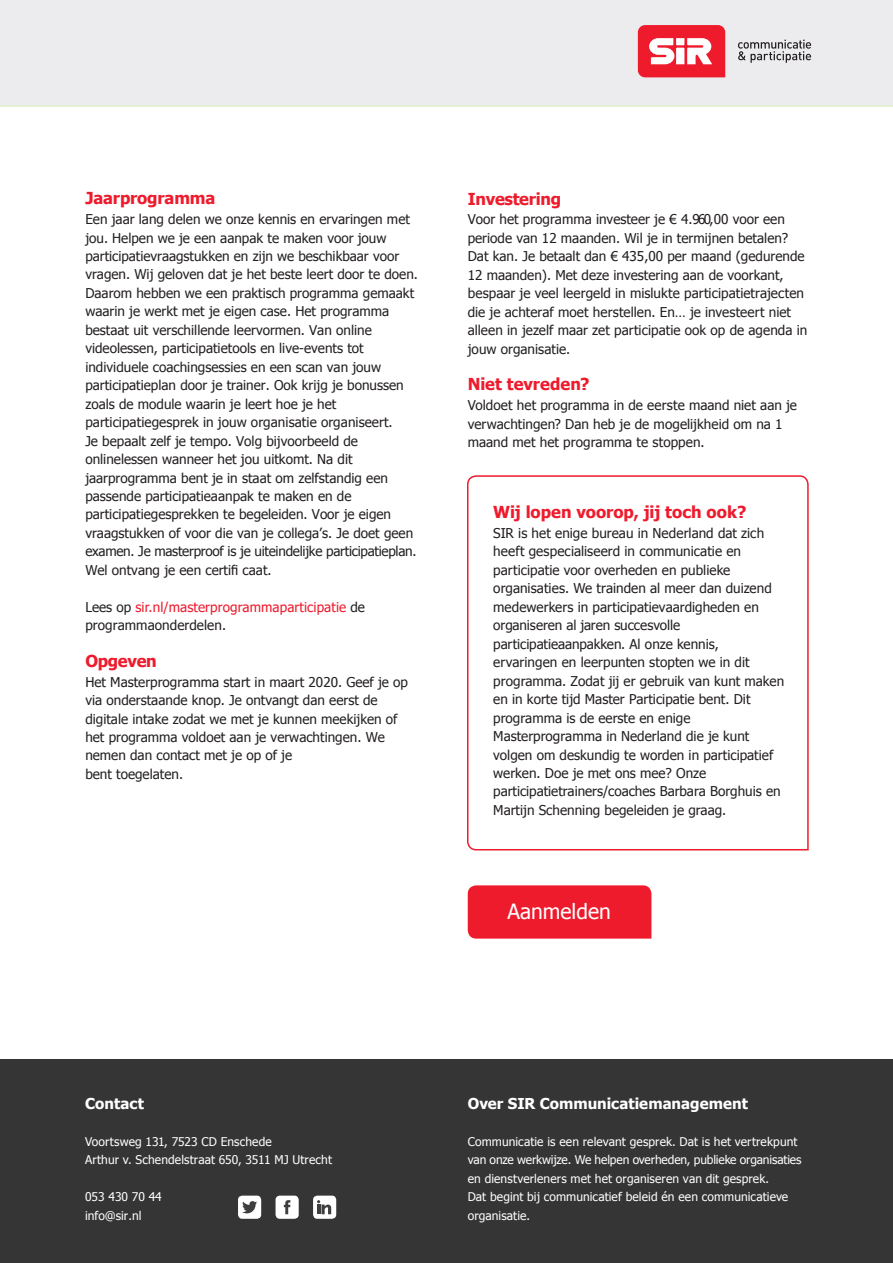
<style>
.page{position:relative;width:893px;height:1263px;background:#fff}
.page>*{position:absolute;margin:0;border:0;box-sizing:border-box;transform-origin:0 0}
.t1{font:21px "Tahoma";color:#fff}
.t2{font:700 16.5px "Tahoma";letter-spacing:-.01em;color:#ee1b2d}
.t3{font:700 15px "Tahoma";color:#fff}
.t4{font:13.5px/18.5px "Tahoma";color:#231f20}
.t5{font:13.5px/18.5px "Tahoma";letter-spacing:.005em;color:#ee1b2d}
.t6{font:12px/18.5px "Tahoma";letter-spacing:.005em;color:#fff}
.s1{color:#231f20}
</style>
<div class="page">
<div style="left:0;top:0;width:893px;height:105px;background:#ececee"></div>
<hr style="left:0;top:105px;width:893px;height:1px;background:#e5f0d5">
<svg style="left:638px;top:25px;width:87px;height:52px"></svg>
<svg style="left:738px;top:40px;width:73px;height:23px"></svg>
<div style="left:0;top:1059px;width:893px;height:204px;background:#363536"></div>
<div style="left:238px;top:1195px;width:23px;height:24px;background:#fff;border-radius:4px"></div>
<div style="left:276px;top:1195px;width:23px;height:24px;background:#fff;border-radius:4px"></div>
<div style="left:313px;top:1195px;width:23px;height:24px;background:#fff;border-radius:4px"></div>
<svg style="left:242px;top:1201px;width:15px;height:12px"></svg>
<svg style="left:284px;top:1200px;width:6px;height:14px"></svg>
<svg style="left:317px;top:1200px;width:14px;height:14px"></svg>
<svg style="left:467px;top:475px;width:342px;height:375px"></svg>
<div style="left:468px;top:885px;width:183px;height:54px;background:#ee1b2d"></div>
<p class="t2" style="left:85px;top:187px;width:132px">Jaarprogramma</p>
<p class="t4" style="left:85px;top:209px;width:334px">Een jaar lang delen we onze kennis en ervaringen met jou. Helpen we je een aanpak te maken voor jouw participatievraagstukken en zijn we beschikbaar voor vragen. Wij geloven dat je het beste leert door te doen.<br>Daarom hebben we een praktisch programma gemaakt waarin je werkt met je eigen case. Het programma bestaat uit verschillende leervormen. Van online videolessen, participatietools en live-events tot individuele coachingsessies en een scan van jouw participatieplan door je trainer. Ook krijg je bonussen zoals de module waarin je leert hoe je het participatiegesprek in jouw organisatie organiseert.<br>Je bepaalt zelf je tempo. Volg bijvoorbeeld de onlinelessen wanneer het jou uitkomt. Na dit jaarprogramma bent je in staat om zelfstandig een passende participatieaanpak te maken en de participatiegesprekken te begeleiden. Voor je eigen vraagstukken of voor die van je collega’s. Je doet geen examen. Je masterproof is je uiteindelijke participatieplan.<br>Wel ontvang je een certifi caat.</p>
<p class="t5" style="left:85px;top:597px;width:281px"><span class="s1">Lees op</span> sir.nl/masterprogrammaparticipatie <span class="s1">de programmaonderdelen.</span></p>
<p class="t2" style="left:85px;top:649px;width:73px">Opgeven</p>
<p class="t4" style="left:85px;top:673px;width:324px">Het Masterprogramma start in maart 2020. Geef je op via onderstaande knop. Je ontvangt dan eerst de digitale intake zodat we met je kunnen meekijken of het programma voldoet aan je verwachtingen. We nemen dan contact met je op of je<br>bent toegelaten.</p>
<p class="t2" style="left:468px;top:187px;width:95px">Investering</p>
<p class="t4" style="left:468px;top:210px;width:341px">Voor het programma investeer je € 4.960,00 voor een periode van 12 maanden. Wil je in termijnen betalen?<br>Dat kan. Je betaalt dan € 435,00 per maand (gedurende 12 maanden). Met deze investering aan de voorkant, bespaar je veel leergeld in mislukte participatietrajecten die je achteraf moet herstellen. En… je investeert niet alleen in jezelf maar zet participatie ook op de agenda in jouw organisatie.</p>
<p class="t2" style="left:468px;top:373px;width:123px">Niet tevreden?</p>
<p class="t4" style="left:468px;top:395px;width:331px">Voldoet het programma in de eerste maand niet aan je verwachtingen? Dan heb je de mogelijkheid om na 1 maand met het programma te stoppen.</p>
<p class="t2" style="left:493px;top:501px;width:255px">Wij lopen voorop, jij toch ook?</p>
<p class="t4" style="left:493px;top:523px;width:292px">SIR is het enige bureau in Nederland dat zich heeft gespecialiseerd in communicatie en participatie voor overheden en publieke organisaties. We trainden al meer dan duizend medewerkers in participatievaardigheden en organiseren al jaren succesvolle participatieaanpakken. Al onze kennis, ervaringen en leerpunten stopten we in dit programma. Zodat jij er gebruik van kunt maken en in korte tijd Master Participatie bent. Dit programma is de eerste en enige Masterprogramma in Nederland die je kunt volgen om deskundig te worden in participatief werken. Doe je met ons mee? Onze participatietrainers/coaches Barbara Borghuis en Martijn Schenning begeleiden je graag.</p>
<h1 class="t1" style="left:508px;top:897px;width:105px">Aanmelden</h1>
<p class="t3" style="left:85px;top:1093px;width:60px">Contact</p>
<p class="t3" style="left:468px;top:1093px;width:282px">Over SIR Communicatiemanagement</p>
<p class="t6" style="left:85px;top:1131px;width:248px">Voortsweg 131, 7523 CD Enschede<br>Arthur v. Schendelstraat 650, 3511 MJ Utrecht</p>
<p class="t6" style="left:85px;top:1187px;width:78px">053 430 70 44 info@sir.nl</p>
<p class="t6" style="left:468px;top:1131px;width:335px">Communicatie is een relevant gesprek. Dat is het vertrekpunt van onze werkwijze. We helpen overheden, publieke organisaties en dienstverleners met het organiseren van dit gesprek.<br>Dat begint bij communicatief beleid én een communicatieve organisatie.</p>
</div>
